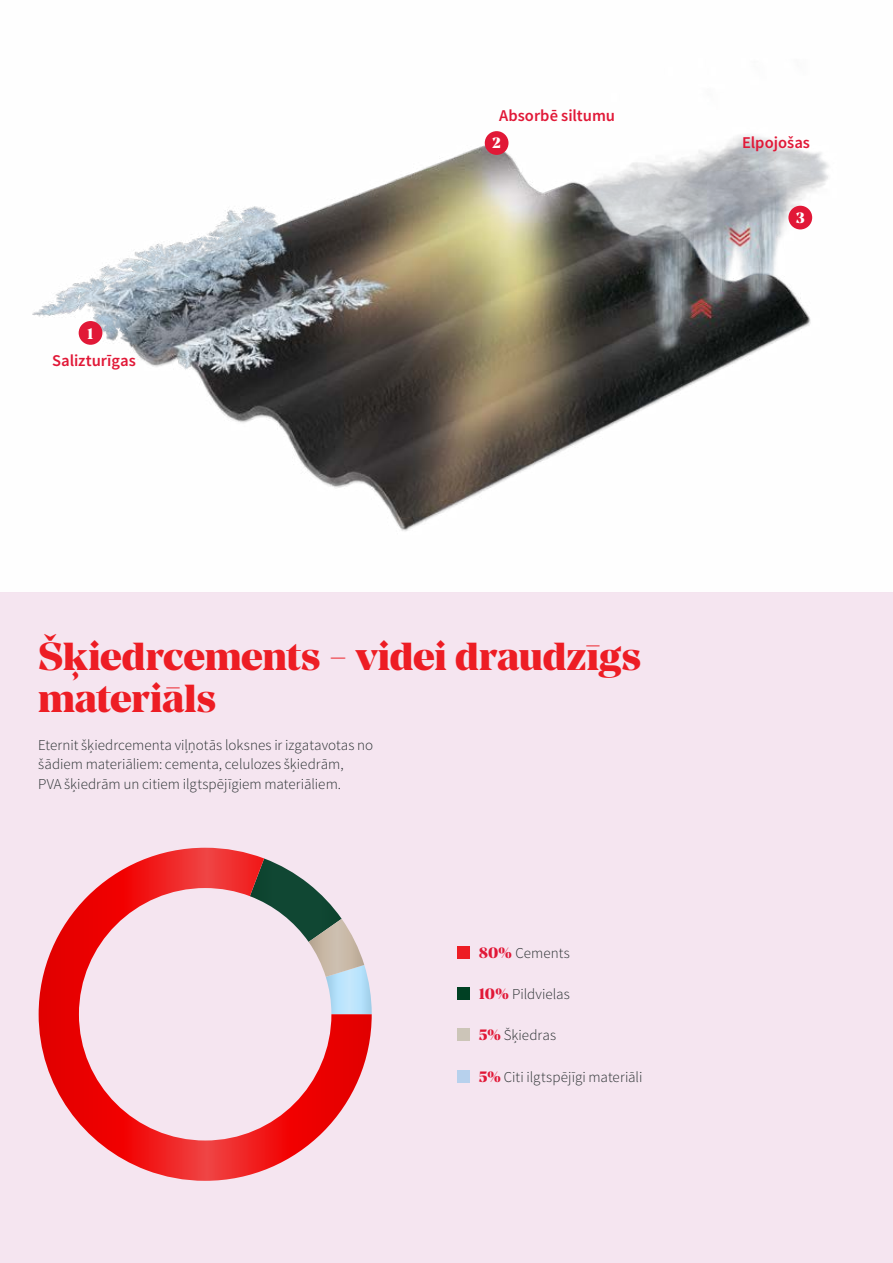
<style>
.page{position:relative;width:893px;height:1263px;background:#fff}
.page>*{position:absolute;margin:0;border:0;box-sizing:border-box;transform-origin:0 0}
.t1{font:800 39px/42px "Manier";letter-spacing:-.005em;color:#ed1d24}
.t2{font:600 16.5px "Source Sans Pro";color:#e11837}
.t3{font:300 15px/19.5px "Source Sans Pro";color:#293031}
.t4{font:800 15px "Manier";color:#fff}
.s1{font-family:"Manier";font-weight:800;color:#e11837}
</style>
<div class="page">
<div style="left:0;top:592px;width:893px;height:671px;background:#f5e5f0"></div>
<img style="left:32px;top:131px;width:797px;height:400px">
<div style="left:79px;top:321px;width:23px;height:24px;background:#e11837;border-radius:50%"></div>
<div style="left:485px;top:131px;width:23px;height:24px;background:#e11837;border-radius:50%"></div>
<div style="left:788px;top:206px;width:24px;height:23px;background:#e11837;border-radius:50%"></div>
<div style="left:457px;top:946px;width:13px;height:13px;background:#ed1d24"></div>
<div style="left:457px;top:987px;width:13px;height:13px;background:#004023"></div>
<div style="left:457px;top:1028px;width:13px;height:13px;background:#ccc5b8"></div>
<div style="left:457px;top:1070px;width:13px;height:13px;background:#b7d1ed"></div>
<svg style="left:39px;top:848px;width:333px;height:333px"></svg>
<p class="t4" style="left:87px;top:324px;width:8px">1</p>
<p class="t2" style="left:52px;top:350px;width:85px">Salizturīgas</p>
<p class="t2" style="left:499px;top:105px;width:118px">Absorbē siltumu</p>
<p class="t4" style="left:492px;top:134px;width:10px">2</p>
<p class="t2" style="left:742px;top:132px;width:69px">Elpojošas</p>
<p class="t4" style="left:796px;top:209px;width:10px">3</p>
<h1 class="t1" style="left:38px;top:636px;width:604px">Šķiedrcements - videi draudzīgs materiāls</h1>
<p class="t3" style="left:38px;top:735px;width:337px">Eternit šķiedrcementa viļņotās loksnes ir izgatavotas no šādiem materiāliem: cementa, celulozes šķiedrām,<br>PVA šķiedrām un citiem ilgtspējīgiem materiāliem.</p>
<p class="t3" style="left:479px;top:943px;width:93px"><span class="s1">80%</span> Cements</p>
<p class="t3" style="left:479px;top:985px;width:93px"><span class="s1">10%</span> Pildvielas</p>
<p class="t3" style="left:479px;top:1026px;width:79px"><span class="s1">5%</span> Šķiedras</p>
<p class="t3" style="left:479px;top:1067px;width:165px"><span class="s1">5%</span> Citi ilgtspējīgi materiāli</p>
</div>
